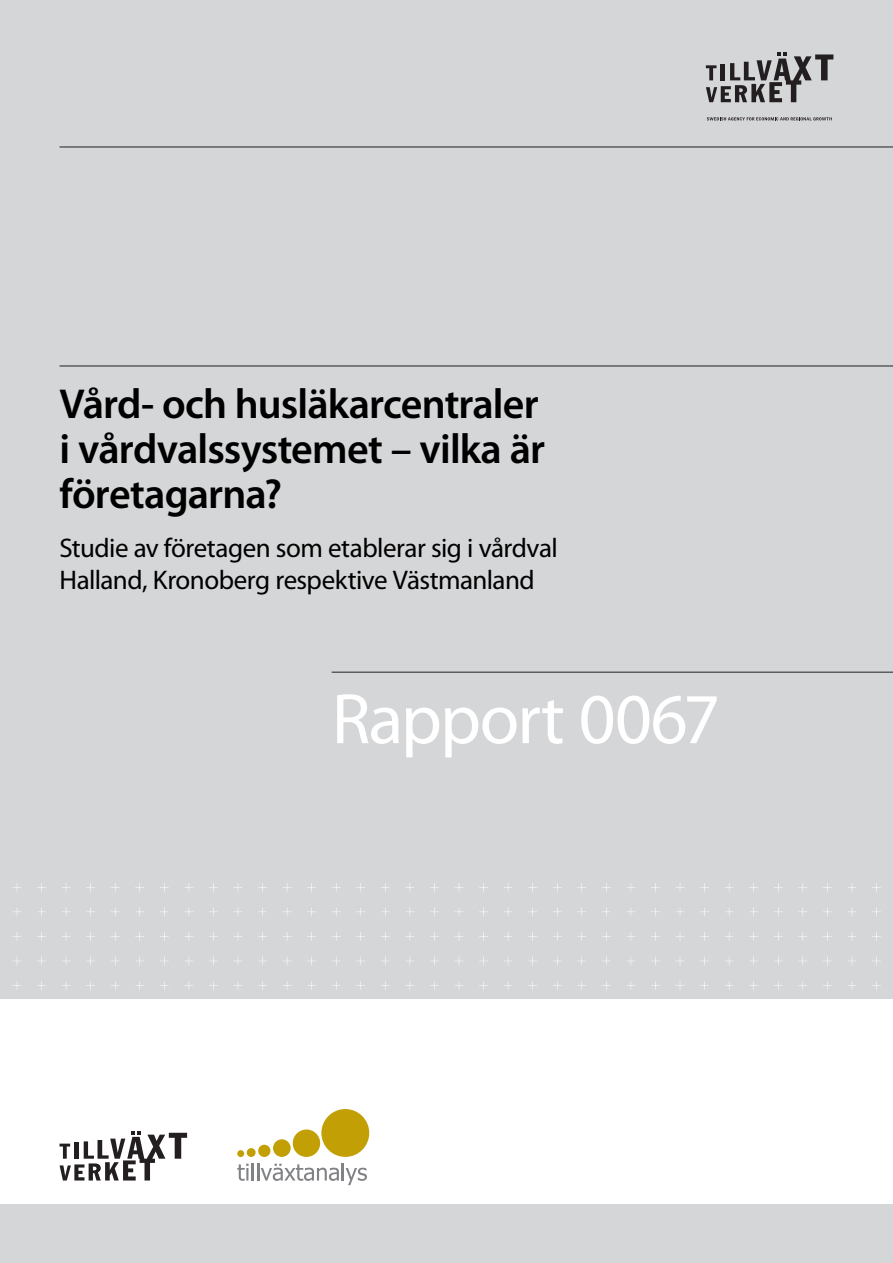
<style>
.page{position:relative;width:893px;height:1263px;background:#d5d6d8}
.page>*{position:absolute;margin:0;border:0;box-sizing:border-box;transform-origin:0 0}
.y_Rapport_Nr_Framsid{font:72px "Myriad Pro";letter-spacing:-.025em;color:#fff}
.y_Rapport_Titel{font:600 42px/45px "Myriad Pro";letter-spacing:-.02em;color:#000}
.y_Rapport_Undertitel{font:27px/31.5px "Myriad Pro";letter-spacing:-.02em;color:#000}
</style>
<div class="page">
<div style="left:0;top:999px;width:893px;height:204px;background:#fff"></div>
<hr style="left:60px;top:147px;width:833px;height:1px;background:#231f20">
<hr style="left:60px;top:366px;width:833px;height:1px;background:#231f20">
<hr style="left:332px;top:672px;width:561px;height:1px;background:#231f20">
<svg style="left:706px;top:52px;width:127px;height:50px"></svg>
<svg style="left:707px;top:117px;width:125px;height:3px"></svg>
<svg style="left:13px;top:883px;width:868px;height:107px"></svg>
<svg style="left:60px;top:1131px;width:127px;height:49px"></svg>
<svg style="left:237px;top:1163px;width:130px;height:22px"></svg>
<div style="left:237px;top:1150px;width:7px;height:7px;background:#c39f06;border-radius:50%"></div>
<div style="left:247px;top:1148px;width:9px;height:9px;background:#c39f06;border-radius:50%"></div>
<div style="left:258px;top:1145px;width:12px;height:12px;background:#c39f06;border-radius:50%"></div>
<div style="left:273px;top:1139px;width:18px;height:18px;background:#c39f06;border-radius:50%"></div>
<div style="left:293px;top:1129px;width:27px;height:28px;background:#c39f06;border-radius:50%"></div>
<div style="left:321px;top:1109px;width:48px;height:48px;background:#c39f06;border-radius:50%"></div>
<p class="y_Rapport_Titel" style="left:60px;top:383px;width:487px">Vård- och husläkarcentraler i vårdvalssystemet – vilka är företagarna?</p>
<p class="y_Rapport_Undertitel" style="left:60px;top:533px;width:500px">Studie av företagen som etablerar sig i vårdval<br>Halland, Kronoberg respektive Västmanland</p>
<p class="y_Rapport_Nr_Framsid" style="left:332px;top:680px;width:390px">Rapport 0067</p>
</div>
